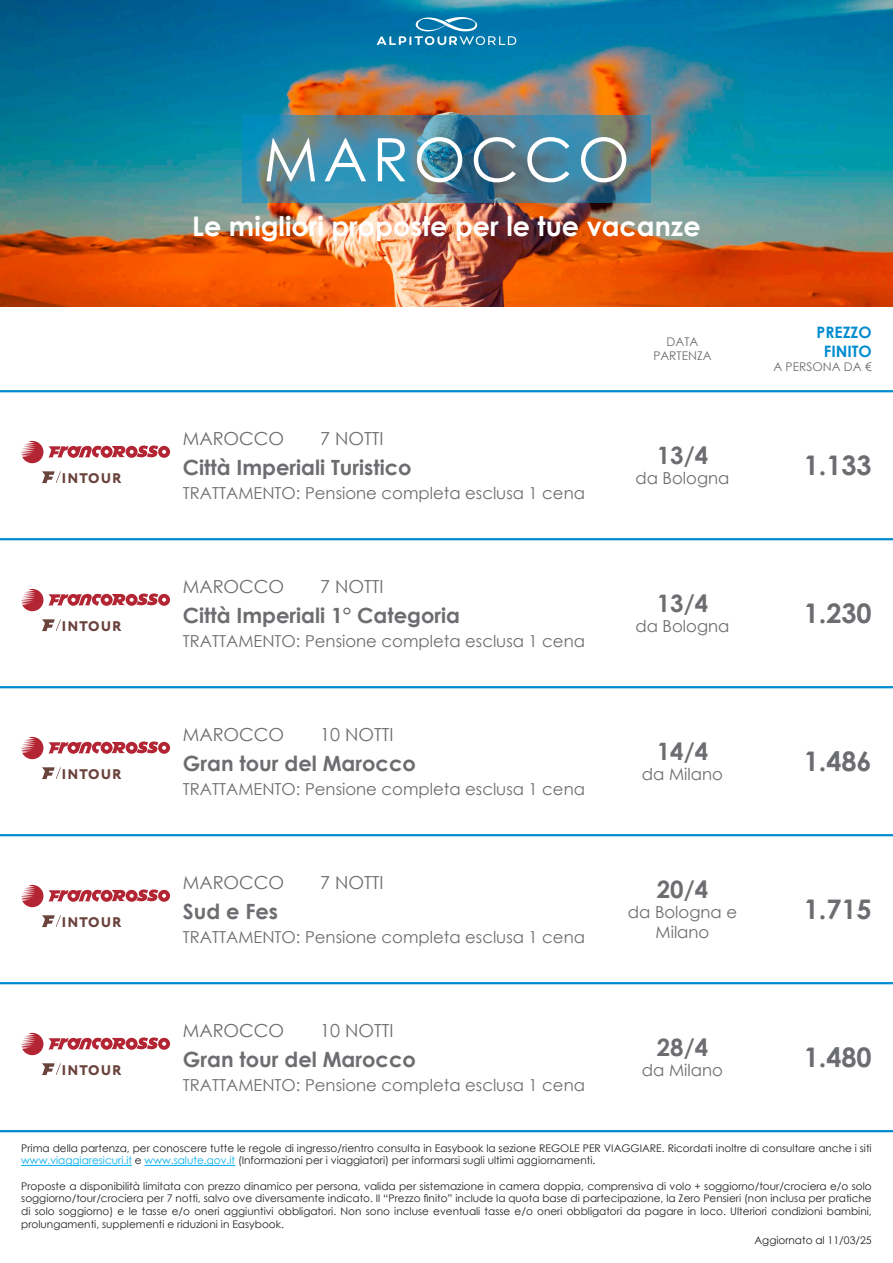
<style>
.page{position:relative;width:893px;height:1263px;background:#fff}
.page>*{position:absolute;margin:0;border:0;box-sizing:border-box;transform-origin:0 0}
.Titolo{font:60px "Century Gothic";letter-spacing:.08em;color:#fff}
.Sottotitolo{font:700 27px "Century Gothic";color:#fff}
.Prezzo2{font:700 27px "Century Gothic";color:#6c6d70}
.Partenza{font:700 24px "Century Gothic";color:#6c6d70}
.Nome2{font:700 21px "Century Gothic";color:#6c6d70}
.Nome_localita{font:18px "Century Gothic";color:#6c6d70}
.Nome_durata{font:16.5px "Century Gothic";color:#6c6d70}
.Partenza_testo{font:16.5px/19.8px "Century Gothic";color:#6c6d70;text-align:center}
.Prezzo_testatina1{font:700 15.75px "Century Gothic";color:#008ccf}
.t1{font:800 13.95px "Circe";letter-spacing:.07em;color:#6b433d}
.Partenza_testatina{font:12px "Century Gothic";color:#6c6d70}
.Prezzo_testatina2{font:12px "Century Gothic";color:#6c6d70}
.t2{font:10.5px/12.6px "Century Gothic";color:#231f20}
.s1{color:#00aeef}
</style>
<div class="page">
<img style="left:0;top:0;width:893px;height:306px">
<svg style="left:242px;top:115px;width:409px;height:88px"></svg>
<hr style="left:0;top:390px;width:893px;height:2px;background:#008ccf">
<svg style="left:21px;top:441px;width:149px;height:22px"></svg>
<svg style="left:42px;top:471px;width:19px;height:12px"></svg>
<hr style="left:0;top:538px;width:893px;height:2px;background:#008ccf">
<svg style="left:21px;top:589px;width:149px;height:22px"></svg>
<svg style="left:42px;top:619px;width:19px;height:12px"></svg>
<hr style="left:0;top:686px;width:893px;height:2px;background:#008ccf">
<svg style="left:21px;top:737px;width:149px;height:22px"></svg>
<svg style="left:42px;top:767px;width:19px;height:12px"></svg>
<hr style="left:0;top:834px;width:893px;height:2px;background:#008ccf">
<svg style="left:21px;top:885px;width:149px;height:22px"></svg>
<svg style="left:42px;top:915px;width:19px;height:12px"></svg>
<hr style="left:0;top:982px;width:893px;height:2px;background:#008ccf">
<svg style="left:21px;top:1033px;width:149px;height:22px"></svg>
<svg style="left:42px;top:1063px;width:19px;height:12px"></svg>
<hr style="left:0;top:1130px;width:893px;height:2px;background:#008ccf">
<hr style="left:21px;top:1165px;width:111px;height:1px;background:#00aeef">
<hr style="left:145px;top:1165px;width:90px;height:1px;background:#00aeef">
<svg style="left:377px;top:17px;width:139px;height:28px"></svg>
<p class="t1" style="left:61px;top:469px;width:62px">INTOUR</p>
<p class="t1" style="left:61px;top:617px;width:62px">INTOUR</p>
<p class="t1" style="left:61px;top:765px;width:62px">INTOUR</p>
<p class="t1" style="left:61px;top:913px;width:62px">INTOUR</p>
<p class="t1" style="left:61px;top:1061px;width:62px">INTOUR</p>
<p class="Titolo" style="left:263px;top:118px;width:368px">MAROCCO</p>
<p class="Sottotitolo" style="left:192px;top:205px;width:510px">Le migliori proposte per le tue vacanze</p>
<p class="Nome_localita" style="left:183px;top:426px;width:103px">MAROCCO</p>
<p class="Nome_localita" style="left:320px;top:426px;width:65px">7 NOTTI</p>
<p class="Nome2" style="left:183px;top:451px;width:230px">Città Imperiali Turistico</p>
<p class="Nome_durata" style="left:183px;top:481px;width:404px">TRATTAMENTO: Pensione completa esclusa 1 cena</p>
<p class="Nome_localita" style="left:183px;top:574px;width:103px">MAROCCO</p>
<p class="Nome_localita" style="left:320px;top:574px;width:65px">7 NOTTI</p>
<p class="Nome2" style="left:183px;top:599px;width:279px">Città Imperiali 1° Categoria</p>
<p class="Nome_durata" style="left:183px;top:629px;width:404px">TRATTAMENTO: Pensione completa esclusa 1 cena</p>
<p class="Nome_localita" style="left:183px;top:722px;width:103px">MAROCCO</p>
<p class="Nome_localita" style="left:320px;top:722px;width:75px">10 NOTTI</p>
<p class="Nome2" style="left:183px;top:747px;width:235px">Gran tour del Marocco</p>
<p class="Nome_durata" style="left:183px;top:777px;width:404px">TRATTAMENTO: Pensione completa esclusa 1 cena</p>
<p class="Partenza_testatina" style="left:667px;top:333px;width:33px">DATA</p>
<p class="Partenza_testatina" style="left:653px;top:348px;width:60px">PARTENZA</p>
<p class="Partenza" style="left:657px;top:437px;width:53px">13/4</p>
<p class="Partenza_testo" style="left:635px;top:468px;width:95px">da Bologna</p>
<p class="Partenza" style="left:657px;top:585px;width:53px">13/4</p>
<p class="Partenza_testo" style="left:635px;top:616px;width:95px">da Bologna</p>
<p class="Partenza" style="left:657px;top:733px;width:53px">14/4</p>
<p class="Partenza_testo" style="left:642px;top:764px;width:83px">da Milano</p>
<p class="Prezzo_testatina1" style="left:817px;top:320px;width:57px">PREZZO</p>
<p class="Prezzo_testatina1" style="left:824px;top:339px;width:49px">FINITO</p>
<p class="Prezzo_testatina2" style="left:773px;top:358px;width:100px">A PERSONA DA €</p>
<p class="Prezzo2" style="left:804px;top:445px;width:70px">1.133</p>
<p class="Prezzo2" style="left:804px;top:593px;width:70px">1.230</p>
<p class="Prezzo2" style="left:804px;top:741px;width:70px">1.486</p>
<p class="Nome_localita" style="left:183px;top:870px;width:103px">MAROCCO</p>
<p class="Nome_localita" style="left:320px;top:870px;width:65px">7 NOTTI</p>
<p class="Nome2" style="left:183px;top:895px;width:97px">Sud e Fes</p>
<p class="Nome_durata" style="left:183px;top:925px;width:404px">TRATTAMENTO: Pensione completa esclusa 1 cena</p>
<p class="Nome_localita" style="left:183px;top:1018px;width:103px">MAROCCO</p>
<p class="Nome_localita" style="left:320px;top:1018px;width:75px">10 NOTTI</p>
<p class="Nome2" style="left:183px;top:1043px;width:235px">Gran tour del Marocco</p>
<p class="Nome_durata" style="left:183px;top:1073px;width:404px">TRATTAMENTO: Pensione completa esclusa 1 cena</p>
<p class="Partenza" style="left:657px;top:871px;width:53px">20/4</p>
<p class="Partenza_testo" style="left:628px;top:902px;width:111px">da Bologna e<br>Milano</p>
<p class="Prezzo2" style="left:804px;top:889px;width:70px">1.715</p>
<p class="Partenza" style="left:657px;top:1029px;width:53px">28/4</p>
<p class="Partenza_testo" style="left:642px;top:1060px;width:83px">da Milano</p>
<p class="Prezzo2" style="left:804px;top:1037px;width:70px">1.480</p>
<p class="t2" style="left:21px;top:1141px;width:852px">Prima della partenza, per conoscere tutte le regole di ingresso/rientro consulta in Easybook la sezione REGOLE PER VIAGGIARE. Ricordati inoltre di consultare anche i siti <span class="s1">www.viaggiaresicuri.it</span> e <span class="s1">www.salute.gov.it</span> (Informazioni per i viaggiatori) per informarsi sugli ultimi aggiornamenti.</p>
<p class="t2" style="left:21px;top:1179px;width:852px;text-align:justify">Proposte a disponibilità limitata con prezzo dinamico per persona, valida per sistemazione in camera doppia, comprensiva di volo + soggiorno/tour/crociera e/o solo soggiorno/tour/crociera per 7 notti, salvo ove diversamente indicato. Il “Prezzo finito” include la quota base di partecipazione, la Zero Pensieri (non inclusa per pratiche di solo soggiorno) e le tasse e/o oneri aggiuntivi obbligatori. Non sono incluse eventuali tasse e/o oneri obbligatori da pagare in loco. Ulteriori condizioni bambini, prolungamenti, supplementi e riduzioni in Easybook.</p>
<p class="t2" style="left:754px;top:1233px;width:119px">Aggiornato al 11/03/25</p>
</div>
